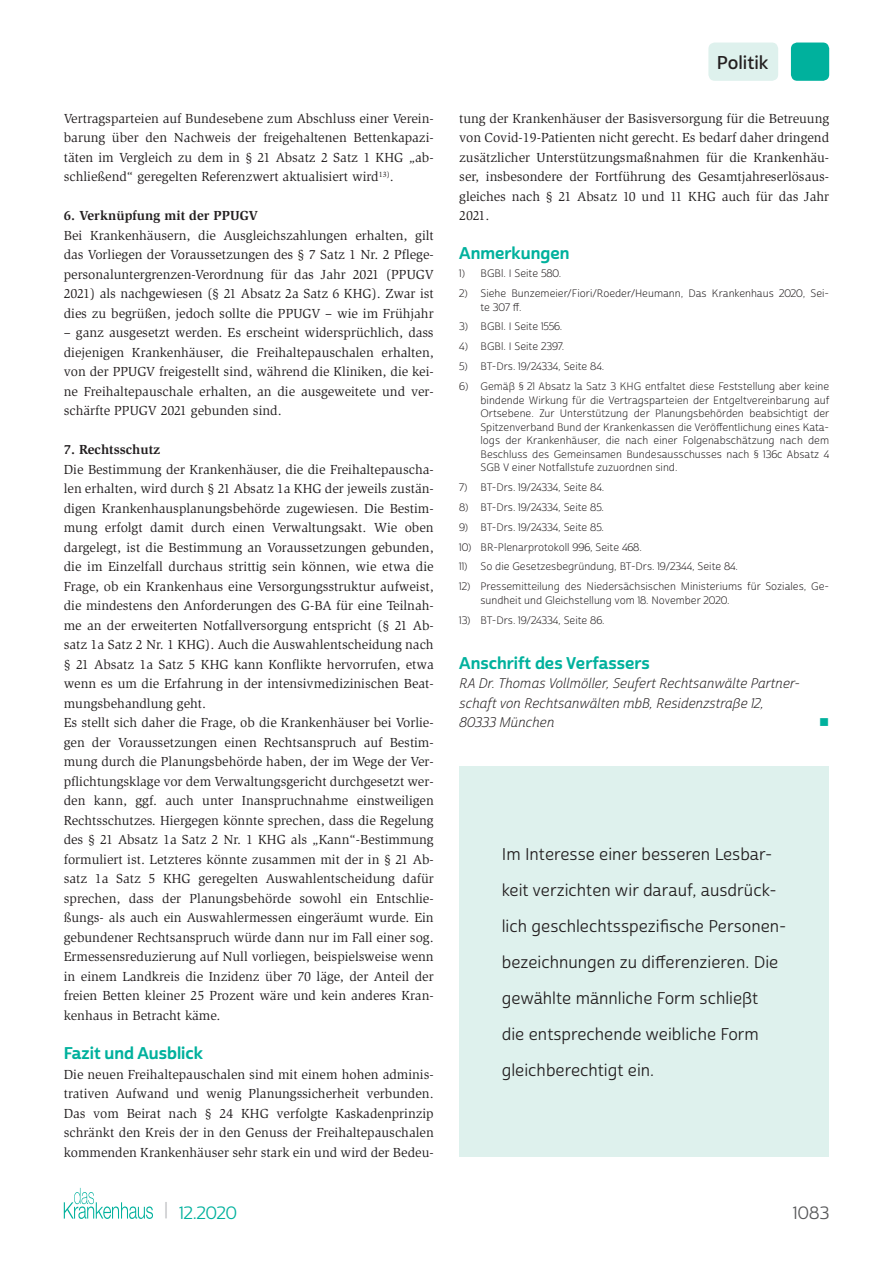
<style>
.page{position:relative;width:893px;height:1263px;background:#fff}
.page>*{position:absolute;margin:0;border:0;box-sizing:border-box;transform-origin:0 0}
.t1{font:18px "Cabrito Sans Nor Dem";letter-spacing:-.005em;color:#231f20}
.t2{font:17.25px "Cabrito Sans Nor Reg";color:#00b19d}
.t3{font:17.25px "Cabrito Sans Nor Reg";color:#57585a}
.t4{font:16.5px/36px "Cabrito Sans Nor Reg";color:#231f20}
.t5{font:16.5px "Cabrito Sans Nor Bol";color:#00b19d}
.t6{font:13.5px/19.5px "Slimbach Std";color:#231f20;text-align:justify}
.t7{font:13.5px/19.5px "Cabrito Sans Nor Boo It";color:#231f20}
.t8{font:700 13.5px "Slimbach Std";color:#231f20}
.t9{font:13.5px "Wingdings";color:#00b19d}
.t10{font:10.5px/13.5px "Cabrito Sans Nor Boo";color:#231f20}
.s1{font-size:18.9px;color:#bcbdc0}
</style>
<div class="page">
<svg style="left:64px;top:1188px;width:89px;height:31px"></svg>
<div style="left:791px;top:43px;width:38px;height:38px;background:#00b19d;border-radius:6px"></div>
<div style="left:708px;top:43px;width:70px;height:38px;background:#def1ed;border-radius:6px"></div>
<div style="left:459px;top:766px;width:370px;height:390px;background:#def1ed"></div>
<p class="t6" style="left:64px;top:109px;width:371px">Vertragsparteien auf Bundesebene zum Abschluss einer Verein&shy;barung über den Nachweis der freigehaltenen Bettenkapazi&shy;täten im Vergleich zu dem in § 21 Absatz 2 Satz 1 KHG „ab&shy;schließend“ geregelten Referenzwert aktualisiert wird<sup>13)</sup>.</p>
<p class="t8" style="left:64px;top:208px;width:196px">6. Verknüpfung mit der PPUGV</p>
<p class="t6" style="left:64px;top:226px;width:371px">Bei Krankenhäusern, die Ausgleichszahlungen erhalten, gilt das Vorliegen der Voraussetzungen des § 7 Satz 1 Nr. 2 Pflege&shy;personaluntergrenzen-Verordnung für das Jahr 2021 (PPUGV 2021) als nachgewiesen (§ 21 Absatz 2a Satz 6 KHG). Zwar ist dies zu begrüßen, jedoch sollte die PPUGV – wie im Frühjahr</p>
<p class="t6" style="left:64px;top:323px;width:371px">– ganz ausgesetzt werden. Es erscheint widersprüchlich, dass diejenigen Krankenhäuser, die Freihaltepauschalen erhalten, von der PPUGV freigestellt sind, während die Kliniken, die kei&shy;ne Freihaltepauschale erhalten, an die ausgeweitete und ver&shy;schärfte PPUGV 2021 gebunden sind.</p>
<p class="t8" style="left:64px;top:442px;width:98px">7. Rechtsschutz</p>
<p class="t6" style="left:64px;top:460px;width:371px;text-align:left">Die Bestimmung der Krankenhäuser, die die Freihaltepauscha&shy;len erhalten, wird durch § 21 Absatz 1a KHG der jeweils zustän&shy;digen Krankenhausplanungsbehörde zugewiesen. Die Bestim&shy;mung erfolgt damit durch einen Verwaltungsakt. Wie oben dargelegt, ist die Bestimmung an Voraussetzungen gebunden, die im Einzelfall durchaus strittig sein können, wie etwa die Frage, ob ein Krankenhaus eine Versorgungsstruktur aufweist, die mindestens den Anforderungen des G-BA für eine Teilnah&shy;me an der erweiterten Notfallversorgung entspricht (§ 21 Ab&shy;satz 1a Satz 2 Nr. 1 KHG). Auch die Auswahlentscheidung nach § 21 Absatz 1a Satz 5 KHG kann Konflikte hervorrufen, etwa wenn es um die Erfahrung in der intensivmedizinischen Beat&shy;mungsbehandlung geht.<br>Es stellt sich daher die Frage, ob die Krankenhäuser bei Vorlie&shy;gen der Voraussetzungen einen Rechtsanspruch auf Bestim&shy;mung durch die Planungsbehörde haben, der im Wege der Ver&shy;pflichtungsklage vor dem Verwaltungsgericht durchgesetzt wer&shy;den kann, ggf. auch unter Inanspruchnahme einstweiligen Rechtsschutzes. Hiergegen könnte sprechen, dass die Regelung des § 21 Absatz 1a Satz 2 Nr. 1 KHG als „Kann“-Bestimmung formuliert ist. Letzteres könnte zusammen mit der in § 21 Ab&shy;satz 1a Satz 5 KHG geregelten Auswahlentscheidung dafür sprechen, dass der Planungsbehörde sowohl ein Entschlie&shy;ßungs- als auch ein Auswahlermessen eingeräumt wurde. Ein gebundener Rechtsanspruch würde dann nur im Fall einer sog.<br>Ermessensreduzierung auf Null vorliegen, beispielsweise wenn in einem Landkreis die Inzidenz über 70 läge, der Anteil der freien Betten kleiner 25 Prozent wäre und kein anderes Kran&shy;kenhaus in Betracht käme.</p>
<p class="t5" style="left:64px;top:1043px;width:141px">Fazit und Ausblick</p>
<p class="t6" style="left:64px;top:1064px;width:371px">Die neuen Freihaltepauschalen sind mit einem hohen adminis&shy;trativen Aufwand und wenig Planungssicherheit verbunden.<br>Das vom Beirat nach § 24 KHG verfolgte Kaskadenprinzip schränkt den Kreis der in den Genuss der Freihaltepauschalen kommenden Krankenhäuser sehr stark ein und wird der Bedeu-</p>
<h1 class="t1" style="left:717px;top:51px;width:53px">Politik</h1>
<p class="t6" style="left:459px;top:109px;width:371px">tung der Krankenhäuser der Basisversorgung für die Betreuung von Covid-19-Patienten nicht gerecht. Es bedarf daher dringend zusätzlicher Unterstützungsmaßnahmen für die Krankenhäu&shy;ser, insbesondere der Fortführung des Gesamtjahreserlösaus&shy;gleiches nach § 21 Absatz 10 und 11 KHG auch für das Jahr 2021.</p>
<p class="t5" style="left:459px;top:243px;width:112px">Anmerkungen</p>
<p class="t10" style="left:459px;top:267px;width:104px">1) BGBl. I Seite 580.</p>
<p class="t10" style="left:480px;top:287px;width:350px;text-indent:-21px">2) Siehe Bunzemeier/Fiori/Roeder/Heumann, Das Krankenhaus 2020, Sei&shy;te 307 ff.</p>
<p class="t10" style="left:459px;top:320px;width:105px">3) BGBl. I Seite 1556.</p>
<p class="t10" style="left:459px;top:340px;width:107px">4) BGBl. I Seite 2397.</p>
<p class="t10" style="left:459px;top:360px;width:146px">5) BT-Drs. 19/24334, Seite 84.</p>
<p class="t10" style="left:480px;top:380px;width:350px;text-align:justify;text-indent:-21px">6) Gemäß § 21 Absatz 1a Satz 3 KHG entfaltet diese Feststellung aber keine bindende Wirkung für die Vertragsparteien der Entgeltvereinbarung auf Ortsebene. Zur Unterstützung der Planungsbehörden beabsichtigt der Spitzenverband Bund der Krankenkassen die Veröffentlichung eines Kata&shy;logs der Krankenhäuser, die nach einer Folgenabschätzung nach dem Beschluss des Gemeinsamen Bundesausschusses nach § 136c Absatz 4<br>SGB V einer Notfallstufe zuzuordnen sind.</p>
<p class="t10" style="left:459px;top:481px;width:146px">7) BT-Drs. 19/24334, Seite 84.</p>
<p class="t10" style="left:459px;top:501px;width:146px">8) BT-Drs. 19/24334, Seite 85.</p>
<p class="t10" style="left:459px;top:521px;width:146px">9) BT-Drs. 19/24334, Seite 85.</p>
<p class="t10" style="left:459px;top:540px;width:184px">10) BR-Plenarprotokoll 996, Seite 468.</p>
<p class="t10" style="left:459px;top:560px;width:280px">11) So die Gesetzesbegründung, BT-Drs. 19/2344, Seite 84.</p>
<p class="t10" style="left:480px;top:580px;width:350px;text-indent:-21px">12) Pressemitteilung des Niedersächsischen Ministeriums für Soziales, Ge&shy;sundheit und Gleichstellung vom 18. November 2020.</p>
<p class="t10" style="left:459px;top:614px;width:147px">13) BT-Drs. 19/24334, Seite 86.</p>
<p class="t5" style="left:459px;top:653px;width:192px">Anschrift des Verfassers</p>
<p class="t7" style="left:459px;top:674px;width:342px">RA Dr. Thomas Vollmöller, Seufert Rechtsanwälte Partner&shy;schaft von Rechtsanwälten mbB, Residenzstraße 12,<br>80333 München</p>
<p class="t9" style="left:819px;top:715px;width:12px">■</p>
<p class="t4" style="left:502px;top:836px;width:286px">Im Interesse einer besseren Lesbar&shy;keit verzichten wir darauf, ausdrück&shy;lich geschlechtsspezifische Personen&shy;bezeichnungen zu differenzieren. Die gewählte männliche Form schließt<br>die entsprechende weibliche Form gleichberechtigt ein.</p>
<p class="t2" style="left:164px;top:1202px;width:74px"><span class="s1">|</span> 12.2020</p>
<p class="t3" style="left:793px;top:1202px;width:38px">1083</p>
</div>
